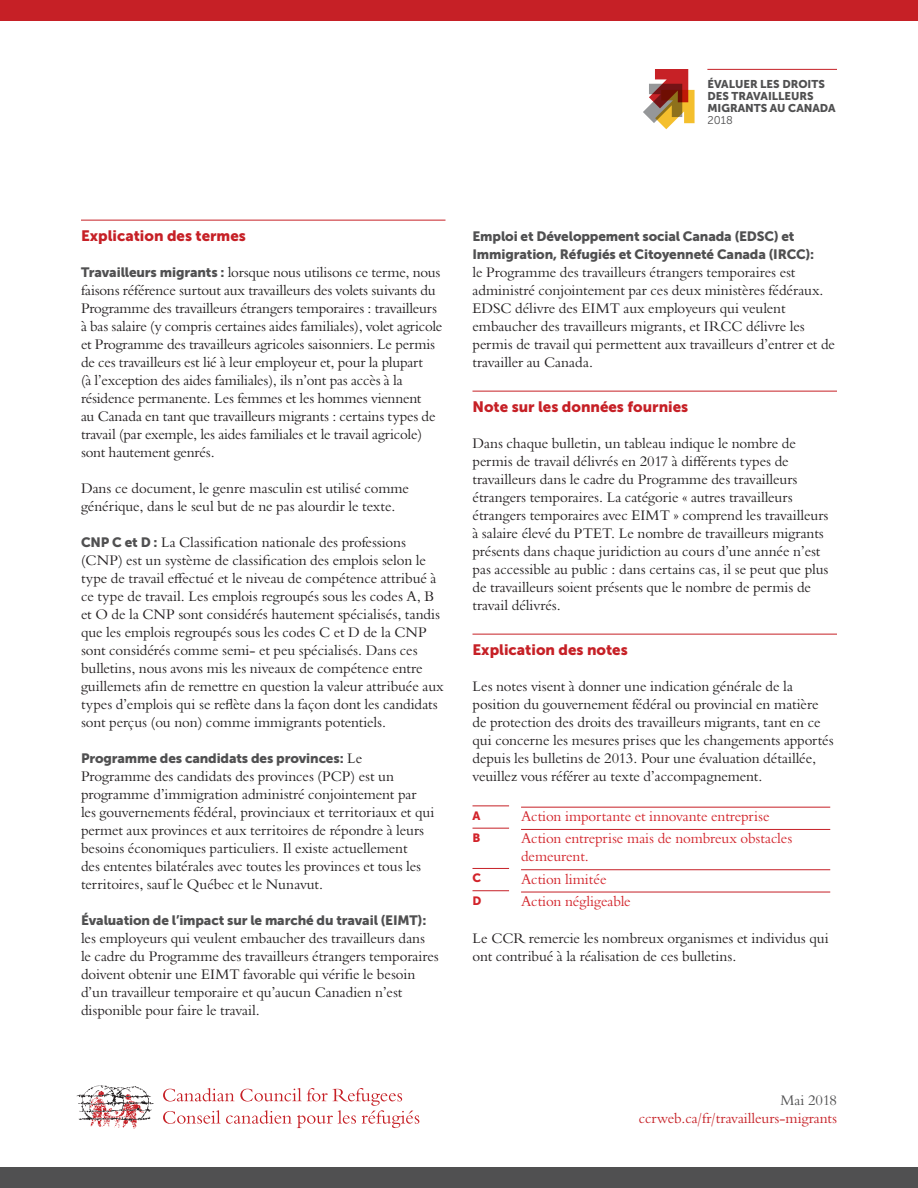
<style>
.page{position:relative;width:918px;height:1188px;background:#fff}
.page>*{position:absolute;margin:0;border:0;box-sizing:border-box;transform-origin:0 0}
.Paragraph_Style_1{font:15px "Museo Sans 900";color:#c62026}
.Copy{font:14.25px/18px "Borgia Pro";letter-spacing:-.005em;color:#231f20}
.Copy-LongTextCheat{font:14.25px/18px "Borgia Pro";letter-spacing:-.005em;color:#d2232a}
.t1{font:14.25px "Borgia Pro";color:#c62026}
.t2{font:14.25px "Borgia Pro";color:#505051}
.Copy-2{font:13.5px/18px "Museo Sans 900";letter-spacing:-.01em;color:#505051}
.Copy-LongTextCheat-2{font:12px "Museo Sans 900";color:#d2232a}
.t3{font:11.25px/12px "Museo Sans 900";color:#505051}
.t4{font:11.25px "Museo Sans 300";color:#505051}
.s1{font-family:"Museo Sans 900";font-size:13.5px;color:#505051}
.s2{font-family:"Borgia Pro";font-size:14.25px;color:#231f20}
</style>
<div class="page">
<div style="left:0;top:0;width:918px;height:21px;background:#c62026"></div>
<div style="left:0;top:1167px;width:918px;height:21px;background:#505051"></div>
<svg style="left:163px;top:1088px;width:256px;height:40px"></svg>
<svg style="left:76px;top:1085px;width:78px;height:44px"></svg>
<svg style="left:643px;top:69px;width:52px;height:60px"></svg>
<hr style="left:707px;top:69px;width:130px;height:1px;background:#c62026">
<hr style="left:81px;top:220px;width:365px;height:1px;background:#c62026">
<hr style="left:472px;top:391px;width:365px;height:1px;background:#c62026">
<hr style="left:472px;top:634px;width:365px;height:1px;background:#c62026">
<hr style="left:472px;top:806px;width:37px;height:1px;background:#c62026">
<hr style="left:521px;top:807px;width:309px;height:1px;background:#c62026">
<hr style="left:472px;top:828px;width:37px;height:1px;background:#c62026">
<hr style="left:521px;top:829px;width:309px;height:1px;background:#c62026">
<hr style="left:472px;top:868px;width:37px;height:1px;background:#c62026">
<hr style="left:521px;top:869px;width:309px;height:1px;background:#c62026">
<hr style="left:472px;top:890px;width:37px;height:1px;background:#c62026">
<hr style="left:521px;top:892px;width:309px;height:1px;background:#c62026">
<p class="t3" style="left:707px;top:78px;width:130px">ÉVALUER LES DROITS<br>DES TRAVAILLEURS<br>MIGRANTS AU CANADA</p>
<p class="t4" style="left:707px;top:114px;width:27px">2018</p>
<p class="Paragraph_Style_1" style="left:81px;top:227px;width:166px">Explication des termes</p>
<p class="Copy" style="left:81px;top:263px;width:363px"><span class="s1">Travailleurs migrants :</span> lorsque nous utilisons ce terme, nous faisons référence surtout aux travailleurs des volets suivants du Programme des travailleurs étrangers temporaires : travailleurs à bas salaire (y compris certaines aides familiales), volet agricole et Programme des travailleurs agricoles saisonniers. Le permis de ces travailleurs est lié à leur employeur et, pour la plupart<br>(à l’exception des aides familiales), ils n’ont pas accès à la résidence permanente. Les femmes et les hommes viennent<br>au Canada en tant que travailleurs migrants : certains types de travail (par exemple, les aides familiales et le travail agricole) sont hautement genrés.</p>
<p class="Copy" style="left:81px;top:479px;width:330px">Dans ce document, le genre masculin est utilisé comme générique, dans le seul but de ne pas alourdir le texte.</p>
<p class="Copy" style="left:81px;top:533px;width:364px"><span class="s1">CNP C et D :</span> La Classification nationale des professions (CNP) est un système de classification des emplois selon le type de travail effectué et le niveau de compétence attribué à ce type de travail. Les emplois regroupés sous les codes A, B et O de la CNP sont considérés hautement spécialisés, tandis que les emplois regroupés sous les codes C et D de la CNP sont considérés comme semi- et peu spécialisés. Dans ces bulletins, nous avons mis les niveaux de compétence entre guillemets afin de remettre en question la valeur attribuée aux types d’emplois qui se reflète dans la façon dont les candidats sont perçus (ou non) comme immigrants potentiels.</p>
<p class="Copy-2" style="left:81px;top:749px;width:283px">Programme des candidats des provinces: <span class="s2">Le</span></p>
<p class="Copy" style="left:81px;top:767px;width:355px">Programme des candidats des provinces (PCP) est un programme d’immigration administré conjointement par les gouvernements fédéral, provinciaux et territoriaux et qui permet aux provinces et aux territoires de répondre à leurs besoins économiques particuliers. Il existe actuellement<br>des ententes bilatérales avec toutes les provinces et tous les territoires, sauf le Québec et le Nunavut.</p>
<p class="Copy-2" style="left:81px;top:911px;width:347px">Évaluation de l’impact sur le marché du travail (EIMT):</p>
<p class="Copy" style="left:81px;top:929px;width:359px">les employeurs qui veulent embaucher des travailleurs dans le cadre du Programme des travailleurs étrangers temporaires doivent obtenir une EIMT favorable qui vérifie le besoin d’un travailleur temporaire et qu’aucun Canadien n’est disponible pour faire le travail.</p>
<p class="Copy-2" style="left:472px;top:227px;width:343px">Emploi et Développement social Canada (EDSC) et<br>Immigration, Réfugiés et Citoyenneté Canada (IRCC):</p>
<p class="Copy" style="left:472px;top:263px;width:364px">le Programme des travailleurs étrangers temporaires est administré conjointement par ces deux ministères fédéraux.<br>EDSC délivre des EIMT aux employeurs qui veulent embaucher des travailleurs migrants, et IRCC délivre les permis de travail qui permettent aux travailleurs d’entrer et de travailler au Canada.</p>
<p class="Paragraph_Style_1" style="left:472px;top:398px;width:217px">Note sur les données fournies</p>
<p class="Copy" style="left:472px;top:434px;width:358px">Dans chaque bulletin, un tableau indique le nombre de permis de travail délivrés en 2017 à différents types de travailleurs dans le cadre du Programme des travailleurs étrangers temporaires. La catégorie « autres travailleurs étrangers temporaires avec EIMT » comprend les travailleurs à salaire élevé du PTET. Le nombre de travailleurs migrants présents dans chaque juridiction au cours d’une année n’est pas accessible au public : dans certains cas, il se peut que plus de travailleurs soient présents que le nombre de permis de travail délivrés.</p>
<p class="Paragraph_Style_1" style="left:472px;top:641px;width:157px">Explication des notes</p>
<p class="Copy" style="left:472px;top:677px;width:363px">Les notes visent à donner une indication générale de la position du gouvernement fédéral ou provincial en matière de protection des droits des travailleurs migrants, tant en ce qui concerne les mesures prises que les changements apportés depuis les bulletins de 2013. Pour une évaluation détaillée, veuillez vous référer au texte d’accompagnement.</p>
<p class="Copy-LongTextCheat-2" style="left:472px;top:809px;width:9px">A</p>
<p class="Copy-LongTextCheat" style="left:521px;top:808px;width:250px">Action importante et innovante entreprise</p>
<p class="Copy-LongTextCheat-2" style="left:472px;top:831px;width:9px">B</p>
<p class="Copy-LongTextCheat" style="left:521px;top:830px;width:273px">Action entreprise mais de nombreux obstacles demeurent.</p>
<p class="Copy-LongTextCheat-2" style="left:472px;top:871px;width:10px">C</p>
<p class="Copy-LongTextCheat" style="left:521px;top:870px;width:87px">Action limitée</p>
<p class="Copy-LongTextCheat-2" style="left:472px;top:894px;width:10px">D</p>
<p class="Copy-LongTextCheat" style="left:521px;top:892px;width:111px">Action négligeable</p>
<p class="Copy" style="left:472px;top:929px;width:358px">Le CCR remercie les nombreux organismes et individus qui ont contribué à la réalisation de ces bulletins.</p>
<p class="t2" style="left:780px;top:1091px;width:58px">Mai 2018</p>
<p class="t1" style="left:639px;top:1109px;width:200px">ccrweb.ca/fr/travailleurs-migrants</p>
</div>
